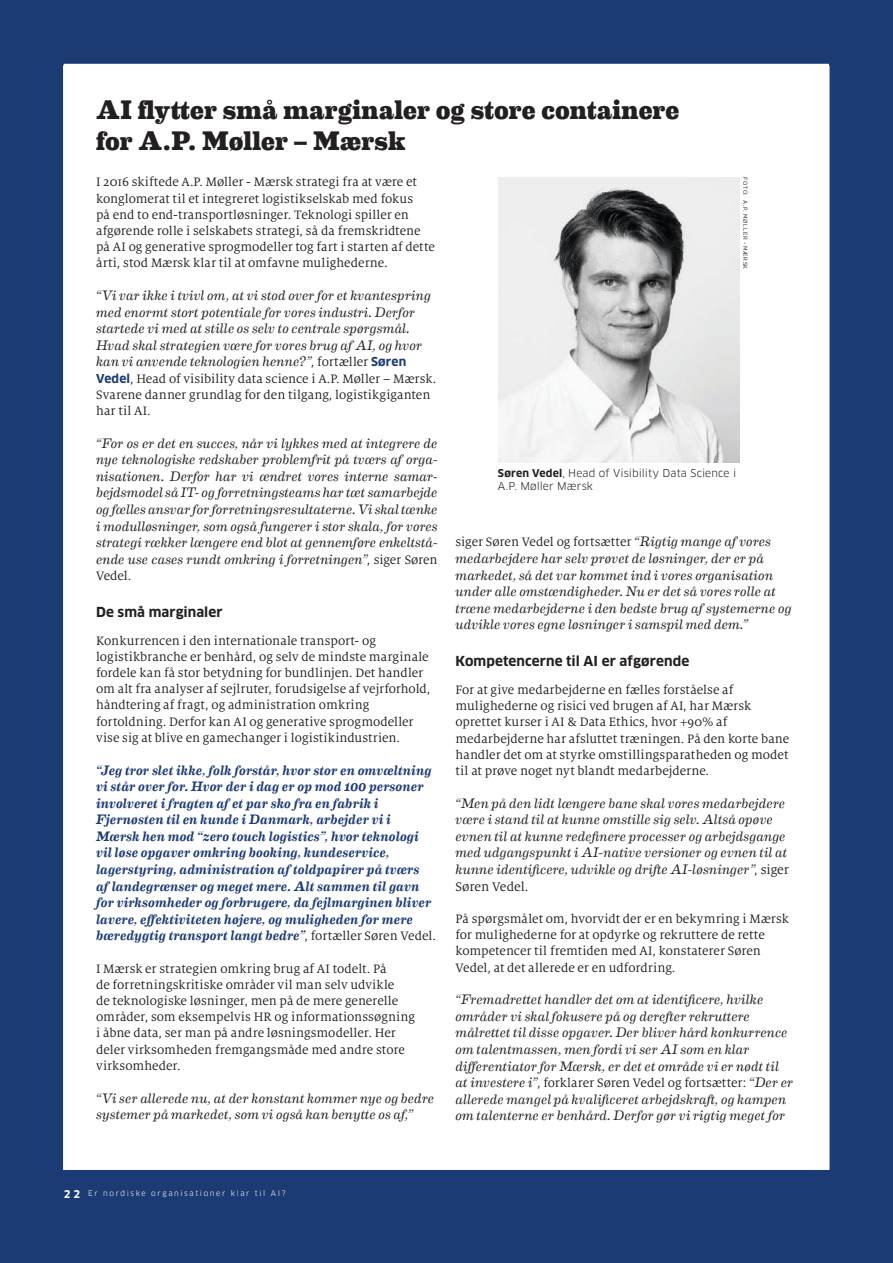
<style>
.page{position:relative;width:893px;height:1263px;background:#1c3a73}
.page>*{position:absolute;margin:0;border:0;box-sizing:border-box;transform-origin:0 0}
.t1{font:800 27px/31.5px "Eames Century Modern";color:#231f20}
.t2{font:italic 13.8px/16.5px "Eames Century Modern";letter-spacing:.01em;color:#231f20}
.t3{font:italic 500 13.8px/16.5px "Eames Century Modern";letter-spacing:.01em;color:#1c3a73}
.t4{font:13.5px/16.2px "Milo Serif OT";color:#231f20}
.t5{font:700 13.5px "Clan OT";letter-spacing:.005em;color:#231f20}
.t6{font:10.5px/12.6px "Clan OT";letter-spacing:.005em;color:#231f20}
.Genre{font:700 10.5px "Clan OT";color:#fff}
.Genre-2{font:7.5px "Clan OT";letter-spacing:.215em;color:#fff}
.t7{font:6px "Gotham Narrow";letter-spacing:.1em;color:#231f20}
.s1{font-family:"Milo Serif OT";font-style:normal;font-size:13.5px}
.s2{font-family:"Clan OT";font-weight:700;font-style:normal;font-size:12px;color:#1c3a73}
.s3{font-family:"Clan OT";font-weight:700;font-size:12px;color:#1c3a73}
.s4{font-family:"Milo Serif OT";font-weight:400;font-style:normal;font-size:13.5px;color:#231f20}
.s5{font-weight:700}
.s6{font-family:"Eames Century Modern";font-style:italic;font-size:13.8px}
.s7{font-family:"Milo Serif OT";font-style:normal}
</style>
<div class="page">
<div style="left:63px;top:66px;width:766px;height:1103px;background:#fff;border:1px solid #fff"></div>
<hr style="left:64px;top:64px;width:765px;height:4px;background:#fff">
<img style="left:498px;top:177px;width:242px;height:286px">
<p class="t1" style="left:96px;top:92px;width:585px">AI flytter små marginaler og store containere for A.P. Møller – Mærsk</p>
<p class="t4" style="left:96px;top:174px;width:340px">I 2016 skiftede A.P. Møller - Mærsk strategi fra at være et konglomerat til et integreret logistikselskab med fokus<br>på end to end-transportløsninger. Teknologi spiller en afgørende rolle i selskabets strategi, så da fremskridtene på AI og generative sprogmodeller tog fart i starten af dette årti, stod Mærsk klar til at omfavne mulighederne.</p>
<p class="t2" style="left:96px;top:286px;width:336px">“Vi var ikke i tvivl om, at vi stod over for et kvantespring med enormt stort potentiale for vores industri. Derfor startede vi med at stille os selv to centrale spørgsmål.<br>Hvad skal strategien være for vores brug af AI, og hvor kan vi anvende teknologien henne?”<span class="s1">, fortæller</span> <span class="s2">Søren</span></p>
<p class="t4" style="left:96px;top:370px;width:342px"><span class="s3">Vedel</span>, Head of visibility data science i A.P. Møller – Mærsk.<br>Svarene danner grundlag for den tilgang, logistikgiganten har til AI.</p>
<p class="t2" style="left:96px;top:434px;width:343px;text-align:justify">“For os er det en succes, når vi lykkes med at integrere de nye teknologiske redskaber problemfrit på tværs af orga&shy;nisationen. Derfor har vi ændret vores interne samar&shy;bejdsmodel så IT- og forretningsteams har tæt samarbejde og fælles ansvar for forretningsresultaterne. Vi skal tænke i modulløsninger, som også fungerer i stor skala, for vores strategi rækker længere end blot at gennemføre enkeltstå&shy;ende use cases rundt omkring i forretningen”<span class="s1">, siger Søren</span></p>
<p class="t4" style="left:96px;top:568px;width:37px">Vedel.</p>
<p class="t5" style="left:96px;top:604px;width:128px">De små marginaler</p>
<p class="t4" style="left:96px;top:633px;width:336px">Konkurrencen i den internationale transport- og logistikbranche er benhård, og selv de mindste marginale fordele kan få stor betydning for bundlinjen. Det handler om alt fra analyser af sejlruter, forudsigelse af vejrforhold, håndtering af fragt, og administration omkring fortoldning. Derfor kan AI og generative sprogmodeller vise sig at blive en gamechanger i logistikindustrien.</p>
<p class="t3" style="left:96px;top:761px;width:341px">“Jeg tror slet ikke, folk forstår, hvor stor en omvæltning vi står over for. Hvor der i dag er op mod 100 personer involveret i fragten af et par sko fra en fabrik i Fjernøsten til en kunde i Danmark, arbejder vi i Mærsk hen mod “zero touch logistics”, hvor teknologi vil løse opgaver omkring booking, kundeservice, lagerstyring, administration af toldpapirer på tværs<br>af landegrænser og meget mere. Alt sammen til gavn for virksomheder og forbrugere, da fejlmarginen bliver lavere, effektiviteten højere, og muligheden for mere bæredygtig transport langt bedre”<span class="s4">, fortæller Søren Vedel.</span></p>
<p class="t4" style="left:96px;top:961px;width:320px">I Mærsk er strategien omkring brug af AI todelt. På<br>de forretningskritiske områder vil man selv udvikle<br>de teknologiske løsninger, men på de mere generelle områder, som eksempelvis HR og informationssøgning i åbne data, ser man på andre løsningsmodeller. Her deler virksomheden fremgangsmåde med andre store virksomheder.</p>
<p class="t2" style="left:96px;top:1088px;width:339px">“Vi ser allerede nu, at der konstant kommer nye og bedre systemer på markedet, som vi også kan benytte os af,”</p>
<p class="t7" style="left:749px;top:177px;width:93px;rotate:90deg">FOTO: A.P. MØLLER - MÆRSK</p>
<p class="t6" style="left:498px;top:467px;width:240px"><span class="s5">Søren Vedel</span>, Head of Visibility Data Science i<br>A.P. Møller Mærsk</p>
<p class="t4" style="left:455px;top:534px;width:317px">siger Søren Vedel og fortsætter <span class="s6">“Rigtig mange af vores</span></p>
<p class="t2" style="left:455px;top:549px;width:338px">medarbejdere har selv prøvet de løsninger, der er på markedet, så det var kommet ind i vores organisation under alle omstændigheder. Nu er det så vores rolle at træne medarbejderne i den bedste brug af systemerne og udvikle vores egne løsninger i samspil med dem.”</p>
<p class="t5" style="left:455px;top:653px;width:235px">Kompetencerne til AI er afgørende</p>
<p class="t4" style="left:455px;top:682px;width:335px">For at give medarbejderne en fælles forståelse af mulighederne og risici ved brugen af AI, har Mærsk oprettet kurser i AI &amp; Data Ethics, hvor +90% af medarbejderne har afsluttet træningen. På den korte bane handler det om at styrke omstillingsparatheden og modet til at prøve noget nyt blandt medarbejderne.</p>
<p class="t2" style="left:455px;top:794px;width:335px">“Men på den lidt længere bane skal vores medarbejdere være i stand til at kunne omstille sig selv. Altså opøve evnen til at kunne redefinere processer og arbejdsgange med udgangspunkt i AI-native versioner og evnen til at kunne identificere, udvikle og drifte AI-løsninger”<span class="s7">, siger Søren Vedel.</span></p>
<p class="t4" style="left:455px;top:911px;width:335px">På spørgsmålet om, hvorvidt der er en bekymring i Mærsk for mulighederne for at opdyrke og rekruttere de rette kompetencer til fremtiden med AI, konstaterer Søren Vedel, at det allerede er en udfordring.</p>
<p class="t2" style="left:455px;top:990px;width:334px">“Fremadrettet handler det om at identificere, hvilke områder vi skal fokusere på og derefter rekruttere målrettet til disse opgaver. Der bliver hård konkurrence om talentmassen, men fordi vi ser AI som en klar differentiator for Mærsk, er det et område vi er nødt til</p>
<p class="t4" style="left:455px;top:1075px;width:339px"><span class="s6">at investere i”</span>, forklarer Søren Vedel og fortsætter: <span class="s6">“Der er</span></p>
<p class="t2" style="left:455px;top:1090px;width:332px">allerede mangel på kvalificeret arbejdskraft, og kampen om talenterne er benhård. Derfor gør vi rigtig meget for</p>
<p class="Genre" style="left:64px;top:1188px;width:18px">2 2</p>
<p class="Genre-2" style="left:88px;top:1189px;width:199px">Er nordiske organisationer klar til AI?</p>
</div>
